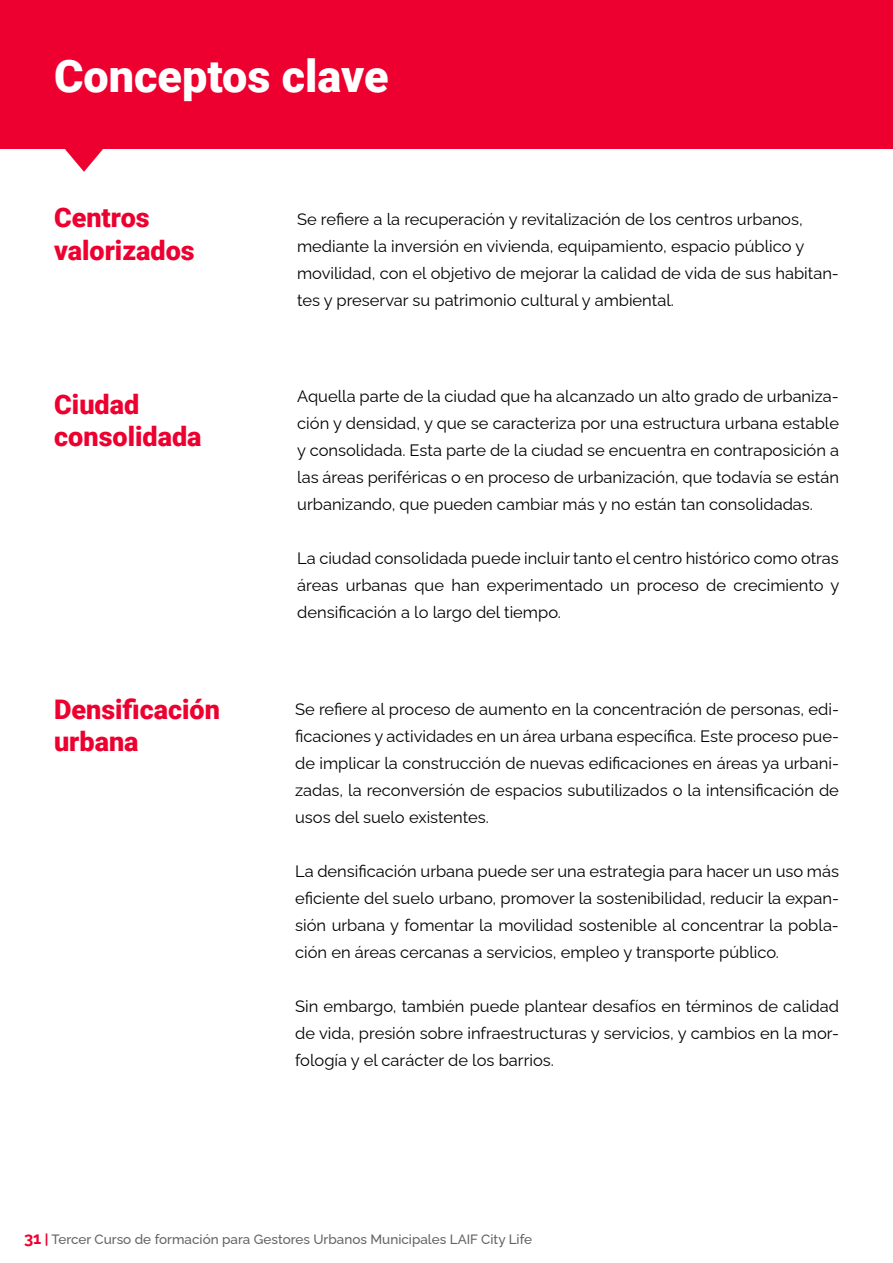
<style>
.page{position:relative;width:893px;height:1263px;background:#fff}
.page>*{position:absolute;margin:0;border:0;box-sizing:border-box;transform-origin:0 0}
.t1{font:900 45px "Roboto";color:#fff}
.t2{font:900 27px/32.4px "Roboto";color:#ed002f}
.t3{font:16.5px/27px "Raleway";color:#000;text-align:justify}
.t4{font:500 13.5px "Raleway";color:#646363}
.s1{font-weight:700;font-size:16.5px;color:#ed002f}
.s2{font-weight:700;color:#ed002f}
</style>
<div class="page">
<div style="left:0;top:0;width:893px;height:148px;background:#ed002f"></div>
<svg style="left:61px;top:148px;width:46px;height:24px"></svg>
<h1 class="t1" style="left:54px;top:44px;width:336px">Conceptos clave</h1>
<h2 class="t2" style="left:54px;top:200px;width:142px">Centros valorizados</h2>
<p class="t3" style="left:297px;top:204px;width:543px;text-align:left">Se refiere a la recuperación y revitalización de los centros urbanos, mediante la inversión en vivienda, equipamiento, espacio público y movilidad, con el objetivo de mejorar la calidad de vida de sus habitan&shy;tes y preservar su patrimonio cultural y ambiental.</p>
<h2 class="t2" style="left:54px;top:387px;width:149px">Ciudad consolidada</h2>
<p class="t3" style="left:297px;top:381px;width:543px">Aquella parte de la ciudad que ha alcanzado un alto grado de urbaniza&shy;ción y densidad, y que se caracteriza por una estructura urbana estable y consolidada. Esta parte de la ciudad se encuentra en contraposición a las áreas periféricas o en proceso de urbanización, que todavía se están urbanizando, que pueden cambiar más y no están tan consolidadas.</p>
<p class="t3" style="left:297px;top:543px;width:544px">La ciudad consolidada puede incluir tanto el centro histórico como otras áreas urbanas que han experimentado un proceso de crecimiento y densificación a lo largo del tiempo.</p>
<h2 class="t2" style="left:54px;top:692px;width:168px">Densificación urbana</h2>
<p class="t3" style="left:295px;top:694px;width:545px">Se refiere al proceso de aumento en la concentración de personas, edi&shy;ficaciones y actividades en un área urbana específica. Este proceso pue&shy;de implicar la construcción de nuevas edificaciones en áreas ya urbani&shy;zadas, la reconversión de espacios subutilizados o la intensificación de usos del suelo existentes.</p>
<p class="t3" style="left:295px;top:856px;width:545px">La densificación urbana puede ser una estrategia para hacer un uso más eficiente del suelo urbano, promover la sostenibilidad, reducir la expan&shy;sión urbana y fomentar la movilidad sostenible al concentrar la pobla&shy;ción en áreas cercanas a servicios, empleo y transporte público.</p>
<p class="t3" style="left:295px;top:991px;width:545px">Sin embargo, también puede plantear desafíos en términos de calidad de vida, presión sobre infraestructuras y servicios, y cambios en la mor&shy;fología y el carácter de los barrios.</p>
<p class="t4" style="left:24px;top:1229px;width:510px"><span class="s1">31</span> <span class="s2">|</span> Tercer Curso de formación para Gestores Urbanos Municipales LAIF City Life</p>
</div>
